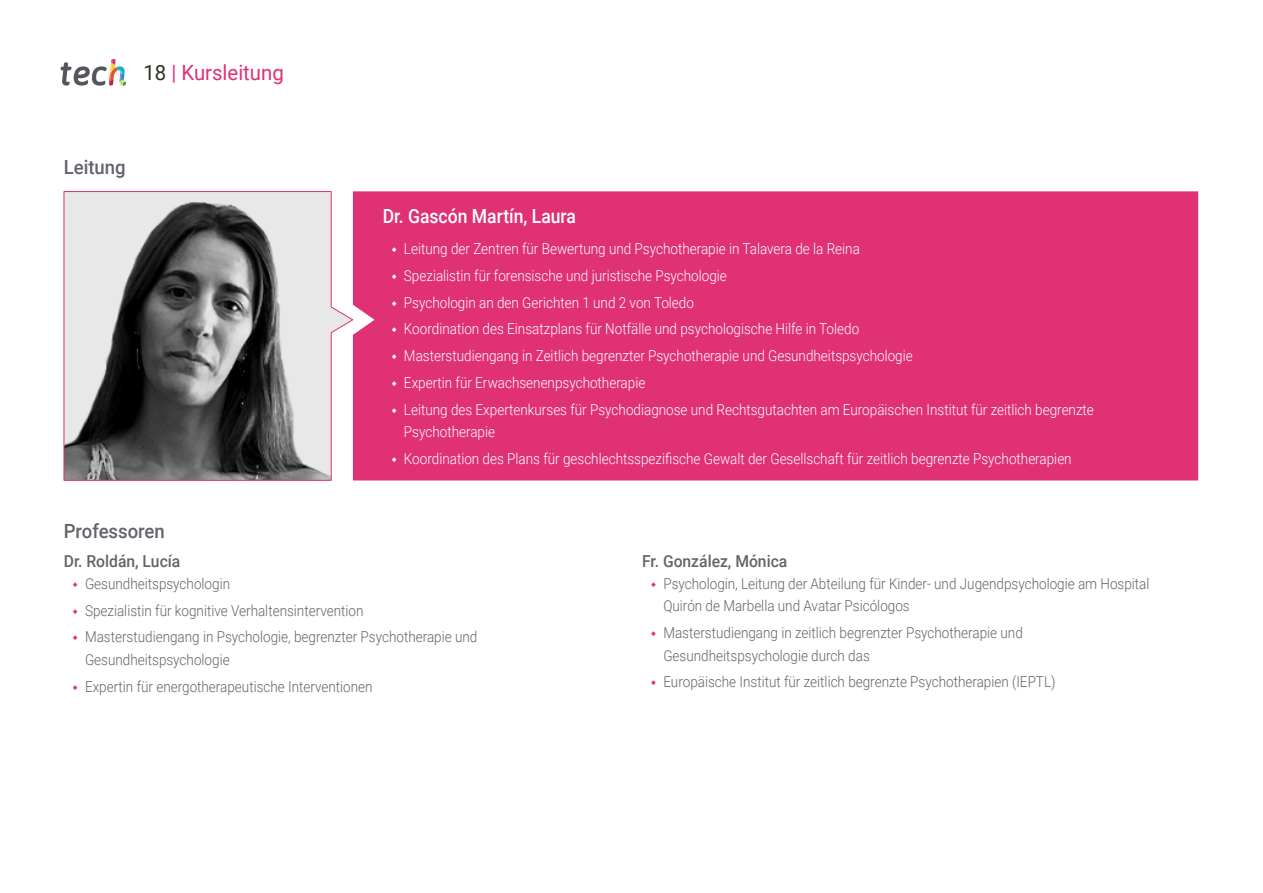
<style>
.page{position:relative;width:1263px;height:893px;background:#fff}
.page>*{position:absolute;margin:0;border:0;box-sizing:border-box;transform-origin:0 0}
.t1{font:21px "Roboto";color:#df3174}
.t2{font:500 19.5px "Roboto";color:#fff;scale:.9 1}
.t3{font:500 19.5px "Roboto";color:#61646a;scale:.95 1}
.t4{font:500 16.5px "Roboto";color:#61646a;scale:.95 1}
.t5{font:300 15px/26.7px "Roboto";color:#fff;scale:.9 1}
.t6{font:300 15px/26.7px "Roboto";color:#61646a;scale:.9 1}
.s1{color:#312e20}
</style>
<div class="page">
<svg style="left:61px;top:59px;width:65px;height:27px"></svg>
<div style="left:353px;top:191px;width:845px;height:289px;background:#df3174"></div>
<svg style="left:64px;top:191px;width:289px;height:290px"></svg>
<svg style="left:392px;top:247px;width:5px;height:5px"></svg>
<svg style="left:392px;top:274px;width:5px;height:5px"></svg>
<svg style="left:392px;top:301px;width:5px;height:5px"></svg>
<svg style="left:392px;top:328px;width:5px;height:5px"></svg>
<svg style="left:392px;top:354px;width:5px;height:5px"></svg>
<svg style="left:392px;top:381px;width:5px;height:5px"></svg>
<svg style="left:392px;top:408px;width:5px;height:5px"></svg>
<svg style="left:392px;top:457px;width:5px;height:5px"></svg>
<h1 class="t1" style="left:144px;top:57px;width:142px"><span class="s1">18</span> | Kursleitung</h1>
<h2 class="t3" style="left:64px;top:154px;width:67px">Leitung</h2>
<h2 class="t3" style="left:64px;top:517px;width:108px">Professoren</h2>
<h2 class="t2" style="left:383px;top:203px;width:216px">Dr. Gascón Martín, Laura</h2>
<p class="t5" style="left:404px;top:235px;width:768px">Leitung der Zentren für Bewertung und Psychotherapie in Talavera de la Reina<br>Spezialistin für forensische und juristische Psychologie<br>Psychologin an den Gerichten 1 und 2 von Toledo<br>Koordination des Einsatzplans für Notfälle und psychologische Hilfe in Toledo<br>Masterstudiengang in Zeitlich begrenzter Psychotherapie und Gesundheitspsychologie<br>Expertin für Erwachsenenpsychotherapie<br>Leitung des Expertenkurses für Psychodiagnose und Rechtsgutachten am Europäischen Institut für zeitlich begrenzte</p>
<p class="t5" style="left:404px;top:418px;width:743px">Psychotherapie<br>Koordination des Plans für geschlechtsspezifische Gewalt der Gesellschaft für zeitlich begrenzte Psychotherapien</p>
<p class="t4" style="left:64px;top:550px;width:124px">Dr. Roldán, Lucía</p>
<p class="t6" style="left:85px;top:570px;width:437px">Gesundheitspsychologin<br>Spezialistin für kognitive Verhaltensintervention<br>Masterstudiengang in Psychologie, begrenzter Psychotherapie und</p>
<p class="t6" style="left:85px;top:646px;width:321px">Gesundheitspsychologie<br>Expertin für energotherapeutische Interventionen</p>
<p class="t4" style="left:642px;top:550px;width:154px">Fr. González, Mónica</p>
<p class="t6" style="left:663px;top:572px;width:542px;line-height:22.5px">Psychologin, Leitung der Abteilung für Kinder- und Jugendpsychologie am Hospital<br>Quirón de Marbella und Avatar Psicólogos</p>
<p class="t6" style="left:663px;top:621px;width:401px;line-height:22.5px">Masterstudiengang in zeitlich begrenzter Psychotherapie und<br>Gesundheitspsychologie durch das</p>
<p class="t6" style="left:663px;top:668px;width:437px">Europäische Institut für zeitlich begrenzte Psychotherapien (IEPTL)</p>
</div>
